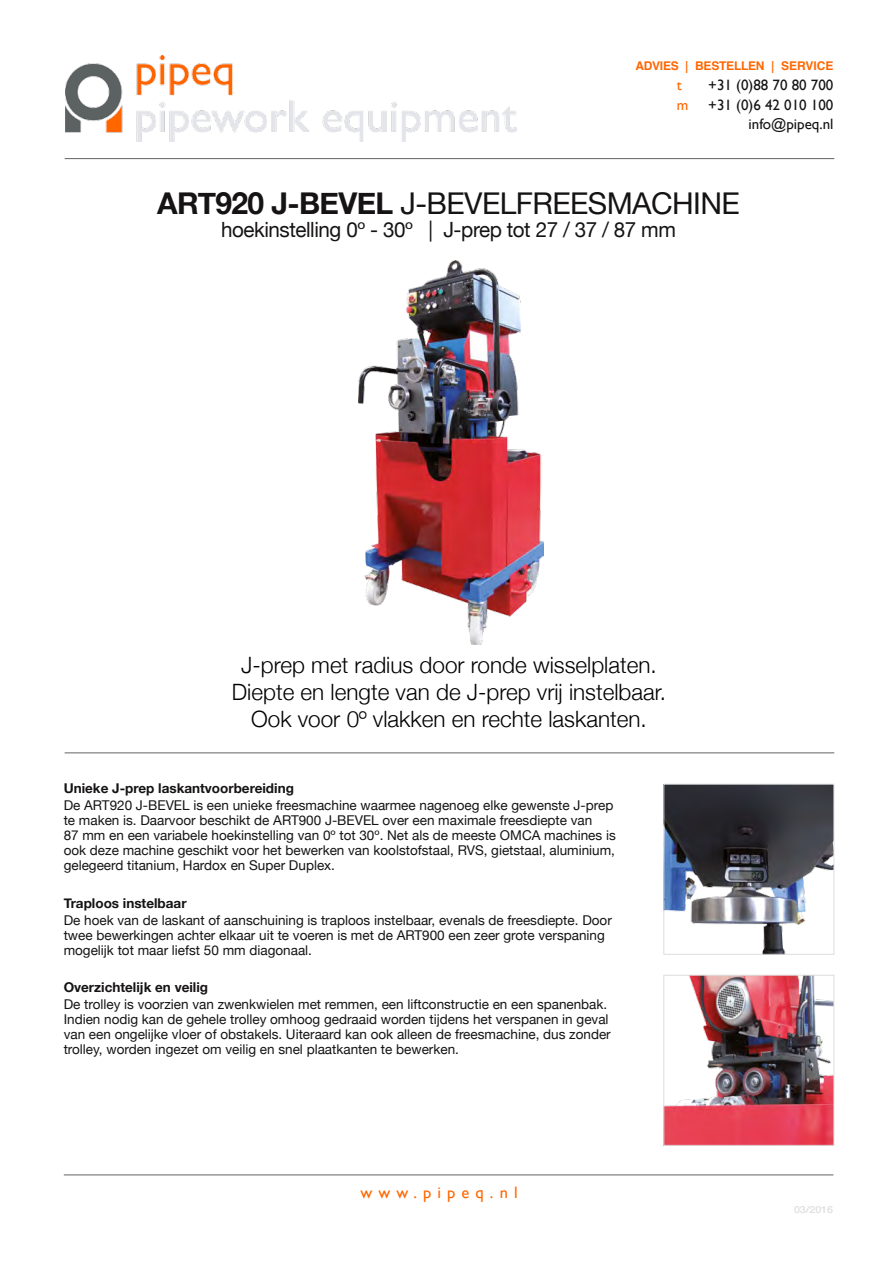
<style>
.page{position:relative;width:893px;height:1263px;background:#fff}
.page>*{position:absolute;margin:0;border:0;box-sizing:border-box;transform-origin:0 0}
.t1{font:30px "Helvetica Neue";letter-spacing:-.02em;color:#151313}
.t2{font:300 22.5px/27px "Helvetica Neue";color:#000;text-align:center}
.t3{font:21px "Helvetica Neue";letter-spacing:-.02em;color:#151313}
.t4{font:16.5px "Gill Sans";letter-spacing:.37em;color:#f60}
.t5{font:15px/19.5px "Gill Sans";color:#151313;text-align:right}
.t6{font:15px/19.5px "Gill Sans";color:#f60}
.t7{font:13.5px/15px "Helvetica Neue";color:#151313}
.t8{font:700 13.5px "Helvetica Neue";color:#151313}
.t9{font:700 12px "Helvetica";letter-spacing:-.02em;color:#f60}
.t10{font:500 9.75px "Helvetica Neue";letter-spacing:-.01em;color:#dedede;scale:1.1 1}
.s1{font-family:"Gill Sans";font-weight:600}
.s2{font-weight:700}
.s3{font-weight:700;font-size:30.6px}
</style>
<div class="page">
<img style="left:65px;top:55px;width:451px;height:87px">
<hr style="left:65px;top:158px;width:769px;height:1px;background:#646363">
<hr style="left:64px;top:1175px;width:769px;height:1px;background:#646363">
<hr style="left:65px;top:753px;width:769px;height:1px;background:#646363">
<img style="left:665px;top:786px;width:167px;height:167px">
<div style="left:663px;top:784px;width:171px;height:171px;border:1px solid #dedede"></div>
<img style="left:358px;top:260px;width:185px;height:385px">
<img style="left:665px;top:977px;width:167px;height:167px">
<div style="left:663px;top:975px;width:171px;height:171px;border:1px solid #dedede"></div>
<p class="t9" style="left:635px;top:56px;width:200px">ADVIES <span class="s1">|</span> BESTELLEN <span class="s1">|</span> SERVICE</p>
<p class="t5" style="left:708px;top:75px;width:127px">+31 (0)88 70 80 700 +31 (0)6 42 010 100 info@pipeq.nl</p>
<p class="t6" style="left:677px;top:75px;width:13px">t m</p>
<h1 class="t1" style="left:157px;top:182px;width:584px"><span class="s2">ART</span><span class="s3">920</span> <span class="s2">J-BEVEL</span> J-BEVELFREESMACHINE</h1>
<h3 class="t3" style="left:221px;top:214px;width:456px">hoekinstelling 0º - 30º | J-prep tot 27 / 37 / 87 mm</h3>
<h2 class="t2" style="left:232px;top:650px;width:436px">J-prep met radius door ronde wisselplaten.<br>Diepte en lengte van de J-prep vrij instelbaar.<br>Ook voor 0º vlakken en rechte laskanten.</h2>
<p class="t8" style="left:64px;top:777px;width:232px">Unieke J-prep laskantvoorbereiding</p>
<p class="t7" style="left:64px;top:798px;width:554px">De ART920 J-BEVEL is een unieke freesmachine waarmee nagenoeg elke gewenste J-prep te maken is. Daarvoor beschikt de ART900 J-BEVEL over een maximale freesdiepte van<br>87 mm en een variabele hoekinstelling van 0º tot 30º. Net als de meeste OMCA machines is ook deze machine geschikt voor het bewerken van koolstofstaal, RVS, gietstaal, aluminium, gelegeerd titanium, Hardox en Super Duplex.</p>
<p class="t8" style="left:64px;top:892px;width:124px">Traploos instelbaar</p>
<p class="t7" style="left:64px;top:913px;width:550px">De hoek van de laskant of aanschuining is traploos instelbaar, evenals de freesdiepte. Door twee bewerkingen achter elkaar uit te voeren is met de ART900 een zeer grote verspaning mogelijk tot maar liefst 50 mm diagonaal.</p>
<p class="t8" style="left:64px;top:977px;width:146px">Overzichtelijk en veilig</p>
<p class="t7" style="left:64px;top:998px;width:549px">De trolley is voorzien van zwenkwielen met remmen, een liftconstructie en een spanenbak.<br>Indien nodig kan de gehele trolley omhoog gedraaid worden tijdens het verspanen in geval van een ongelijke vloer of obstakels. Uiteraard kan ook alleen de freesmachine, dus zonder trolley, worden ingezet om veilig en snel plaatkanten te bewerken.</p>
<p class="t4" style="left:360px;top:1182px;width:159px">www.pipeq.nl</p>
<p class="t10" style="left:794px;top:1201px;width:37px">03/2016</p>
</div>
